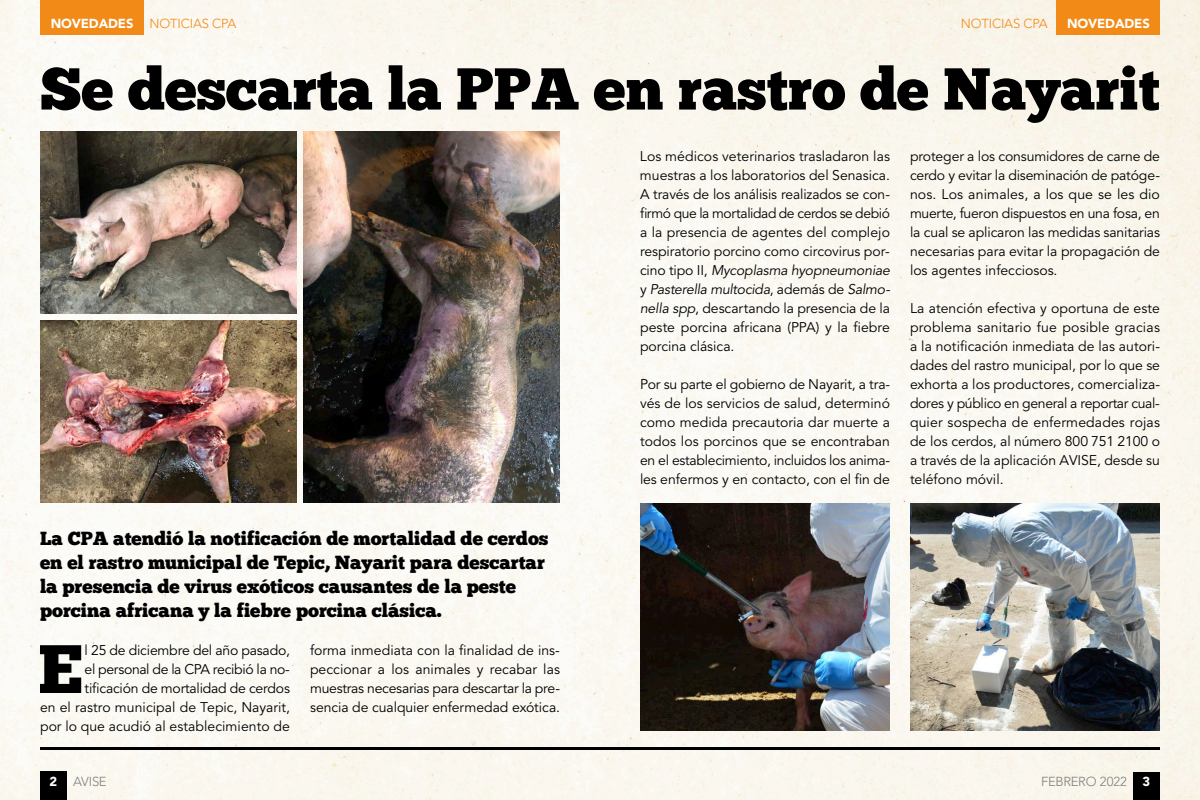
<style>
.page{position:relative;width:1200px;height:800px;background:#fff}
.page>*{position:absolute;margin:0;border:0;box-sizing:border-box;transform-origin:0 0}
.t1{font:68.4px "Chunk Five";color:#000}
.t2{font:59px "Chunk Five";letter-spacing:-.005em;color:#000}
.t3{font:19px/24px "Chunk Five";color:#000}
.t4{font:14px/19px "Avenir LT Std";letter-spacing:-.005em;color:#000;text-align:justify}
.t5{font:300 13px "Avenir LT Std";letter-spacing:-.01em;color:#f18a17}
.t6{font:300 13px "Avenir LT Std";letter-spacing:-.02em;color:#7f7f7f}
.t7{font:900 13px "Avenir LT Std";letter-spacing:-.01em;color:#fff}
.s1{font-weight:900;color:#fff}
.s2{font-style:italic}
</style>
<div class="page">
<div style="left:40px;top:771px;width:27px;height:29px;background:#000"></div>
<div style="left:1133px;top:772px;width:27px;height:28px;background:#000"></div>
<div style="left:40px;top:0;width:104px;height:35px;background:#f18a17"></div>
<div style="left:1056px;top:0;width:104px;height:35px;background:#f18a17"></div>
<hr style="left:40px;top:747px;width:1120px;height:3px;background:#000">
<img style="left:40px;top:131px;width:257px;height:183px">
<img style="left:303px;top:131px;width:257px;height:372px">
<img style="left:40px;top:320px;width:257px;height:183px">
<img style="left:640px;top:503px;width:250px;height:228px">
<img style="left:910px;top:503px;width:250px;height:228px">
<p class="t5" style="left:51px;top:16px;width:187px"><span class="s1">NOVEDADES</span> NOTICIAS CPA</p>
<p class="t5" style="left:961px;top:16px;width:88px">NOTICIAS CPA</p>
<p class="t7" style="left:1067px;top:16px;width:84px">NOVEDADES</p>
<h2 class="t2" style="left:40px;top:52px;width:1121px">Se descarta la PPA en rastro de Nayarit</h2>
<h3 class="t3" style="left:40px;top:527px;width:510px">La CPA atendió la notificación de mortalidad de cerdos en el rastro municipal de Tepic, Nayarit para descartar la presencia de virus exóticos causantes de la peste porcina africana y la fiebre porcina clásica.</h3>
<p class="t4" style="left:40px;top:641px;width:252px;text-align:right">l 25 de diciembre del año pasado,<br>el personal de la CPA recibió la no&shy;tificación de mortalidad de cerdos<br>en el rastro municipal de Tepic, Nayarit, por lo que acudió al establecimiento de</p>
<p class="t4" style="left:310px;top:641px;width:252px">forma inmediata con la finalidad de ins&shy;peccionar a los animales y recabar las muestras necesarias para descartar la pre&shy;sencia de cualquier enfermedad exótica.</p>
<h1 class="t1" style="left:38px;top:627px;width:46px">E</h1>
<p class="t4" style="left:640px;top:147px;width:252px">Los médicos veterinarios trasladaron las muestras a los laboratorios del Senasica.<br>A través de los análisis realizados se con&shy;firmó que la mortalidad de cerdos se debió a la presencia de agentes del complejo respiratorio porcino como circovirus por&shy;cino tipo II, <span class="s2">Mycoplasma hyopneumoniae </span>y <span class="s2">Pasterella multocida</span>, además de <span class="s2">Salmo&shy;nella spp</span>, descartando la presencia de la peste porcina africana (PPA) y la fiebre porcina clásica.</p>
<p class="t4" style="left:640px;top:375px;width:252px">Por su parte el gobierno de Nayarit, a tra&shy;vés de los servicios de salud, determinó como medida precautoria dar muerte a todos los porcinos que se encontraban en el establecimiento, incluidos los anima&shy;les enfermos y en contacto, con el fin de</p>
<p class="t4" style="left:910px;top:147px;width:252px">proteger a los consumidores de carne de cerdo y evitar la diseminación de patóge&shy;nos. Los animales, a los que se les dio muerte, fueron dispuestos en una fosa, en la cual se aplicaron las medidas sanitarias necesarias para evitar la propagación de los agentes infecciosos.</p>
<p class="t4" style="left:910px;top:299px;width:252px">La atención efectiva y oportuna de este problema sanitario fue posible gracias a la notificación inmediata de las autori&shy;dades del rastro municipal, por lo que se exhorta a los productores, comercializa&shy;dores y público en general a reportar cual&shy;quier sospecha de enfermedades rojas de los cerdos, al número 800 751 2100 o a través de la aplicación AVISE, desde su teléfono móvil.</p>
<p class="t6" style="left:50px;top:774px;width:59px"><span class="s1">2</span> AVISE</p>
<p class="t6" style="left:1041px;top:774px;width:111px">FEBRERO 2022 <span class="s1">3</span></p>
</div>
